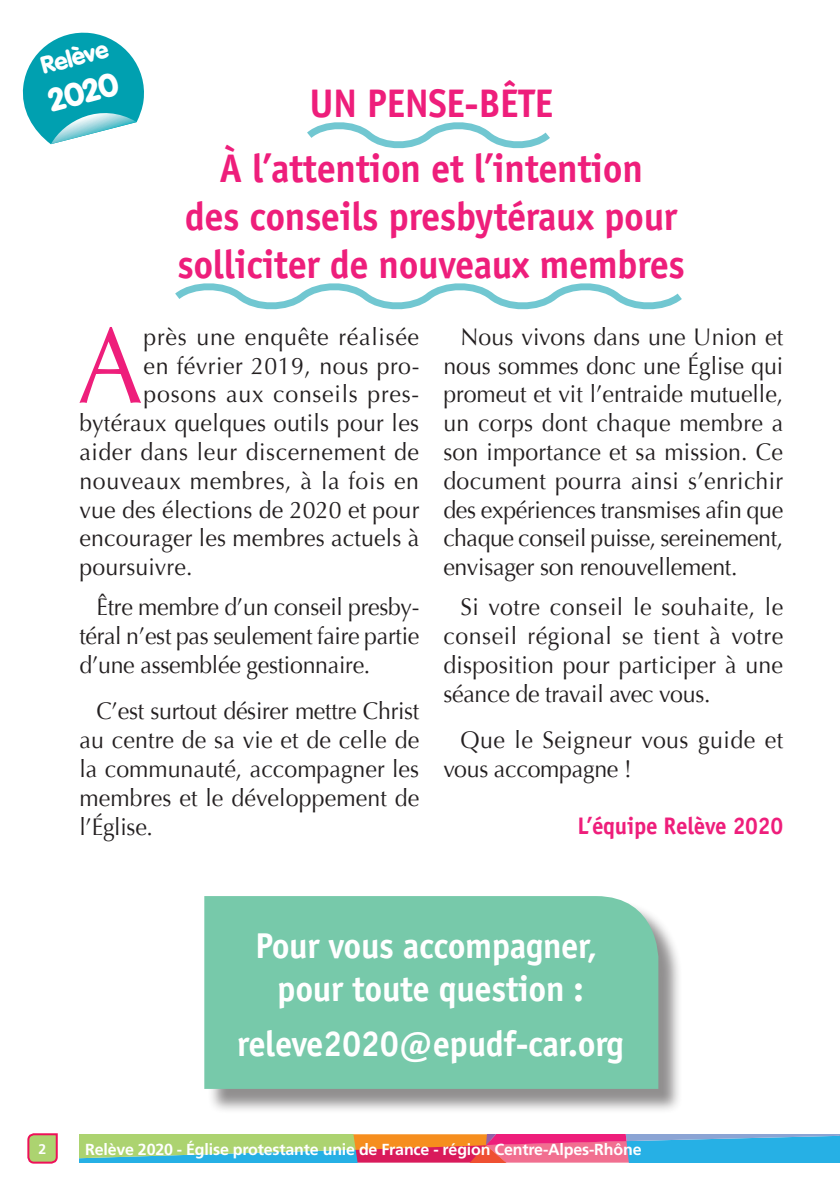
<style>
.page{position:relative;width:840px;height:1191px;background:#fff}
.page>*{position:absolute;margin:0;border:0;box-sizing:border-box;transform-origin:0 0}
.t1{font:108px "Optima";color:#ee1e7b;scale:.9 1}
.t2{font:700 40px/65px "Officina Sans";letter-spacing:-.01em;color:#ee1e7b;text-align:center;scale:.96 1}
.t3{font:700 36px/43.2px "Officina Sans";letter-spacing:-.01em;color:#fff;text-align:center;scale:.96 1}
.t4{font:900 32px "VAG Rounded";color:#fff}
.t5{font:24px/28.8px "Optima";letter-spacing:-.01em;color:#231f20;text-align:justify;scale:.96 1}
.t6{font:24px "Optima";letter-spacing:.025em;color:#231f20;scale:.96 1}
.t7{font:24px/28.8px "Optima";letter-spacing:.02em;color:#231f20;scale:.96 1}
.t8{font:700 24px "Officina Sans";letter-spacing:-.01em;color:#ee1e7b;scale:.96 1}
.t9{font:900 24px "VAG Rounded";color:#fff}
.t10{font:700 16px "Frutiger";letter-spacing:-.01em;color:#fff}
.t11{font:700 14px "Frutiger";color:#fff}
</style>
<div class="page">
<svg style="left:27px;top:1133px;width:31px;height:31px"></svg>
<svg style="left:79px;top:1134px;width:761px;height:28px;background:#949897"></svg>
<svg style="left:22px;top:32px;width:122px;height:112px"></svg>
<svg style="left:307px;top:122px;width:243px;height:27px"></svg>
<svg style="left:175px;top:283px;width:507px;height:27px"></svg>
<div style="left:207px;top:899px;width:475px;height:214px;background:#231f20;opacity:.5"></div>
<div style="left:204px;top:896px;width:454px;height:193px;background:#77c9aa"></div>
<p class="t9" style="left:37px;top:52px;width:70px;rotate:-15deg">Relève</p>
<h3 class="t4" style="left:44px;top:82px;width:73px;rotate:-15deg">2020</h3>
<h2 class="t2" style="left:219px;top:70px;width:442px">Un pense-bête<br>à l’attention et l’intention</h2>
<h2 class="t2" style="left:177px;top:191px;width:530px;line-height:48px;text-align:left">des conseils presbytéraux pour solliciter de nouveaux membres</h2>
<h1 class="t1" style="left:78px;top:303px;width:74px">A</h1>
<p class="t6" style="left:143px;top:323px;width:288px">près une enquête réalisée</p>
<p class="t6" style="left:143px;top:351px;width:288px">en février 2019, nous pro-</p>
<p class="t6" style="left:143px;top:380px;width:288px">posons aux conseils pres-</p>
<p class="t6" style="left:79px;top:409px;width:355px">bytéraux quelques outils pour les</p>
<p class="t6" style="left:79px;top:438px;width:355px">aider dans leur discernement de</p>
<p class="t6" style="left:79px;top:467px;width:355px">nouveaux membres, à la fois en</p>
<p class="t6" style="left:79px;top:495px;width:355px">vue des élections de 2020 et pour</p>
<p class="t6" style="left:79px;top:524px;width:355px">encourager les membres actuels à</p>
<p class="t6" style="left:79px;top:553px;width:119px">poursuivre.</p>
<p class="t5" style="left:79px;top:593px;width:355px;text-indent:17px">être membre d’un conseil presby&shy;téral n’est pas seulement faire partie d’une assemblée gestionnaire.</p>
<p class="t5" style="left:79px;top:697px;width:355px;text-indent:17px">C’est surtout désirer mettre Christ au centre de sa vie et de celle de la communauté, accompagner les membres et le développement de l’Église.</p>
<p class="t5" style="left:443px;top:322px;width:355px;text-indent:17px">Nous vivons dans une Union et nous sommes donc une Église qui promeut et vit l’entraide mutuelle, un corps dont chaque membre a son importance et sa mission. Ce document pourra ainsi s’enrichir des expériences transmises afin que chaque conseil puisse, sereinement, envisager son renouvellement.</p>
<p class="t5" style="left:443px;top:593px;width:355px;text-indent:17px">Si votre conseil le souhaite, le conseil régional se tient à votre disposition pour participer à une séance de travail avec vous.</p>
<p class="t7" style="left:443px;top:726px;width:355px;text-indent:17px">Que le Seigneur vous guide et vous accompagne !</p>
<p class="t8" style="left:577px;top:811px;width:215px">L’équipe Relève 2020</p>
<h3 class="t3" style="left:255px;top:923px;width:357px">Pour vous accompagner, pour toute question :</h3>
<h3 class="t3" style="left:237px;top:1021px;width:404px">releve2020@epudf-car.org</h3>
<p class="t11" style="left:38px;top:1140px;width:9px">2</p>
<p class="t10" style="left:85px;top:1139px;width:557px">Relève 2020 - Église protestante unie de France - région Centre-Alpes-Rhône</p>
</div>
